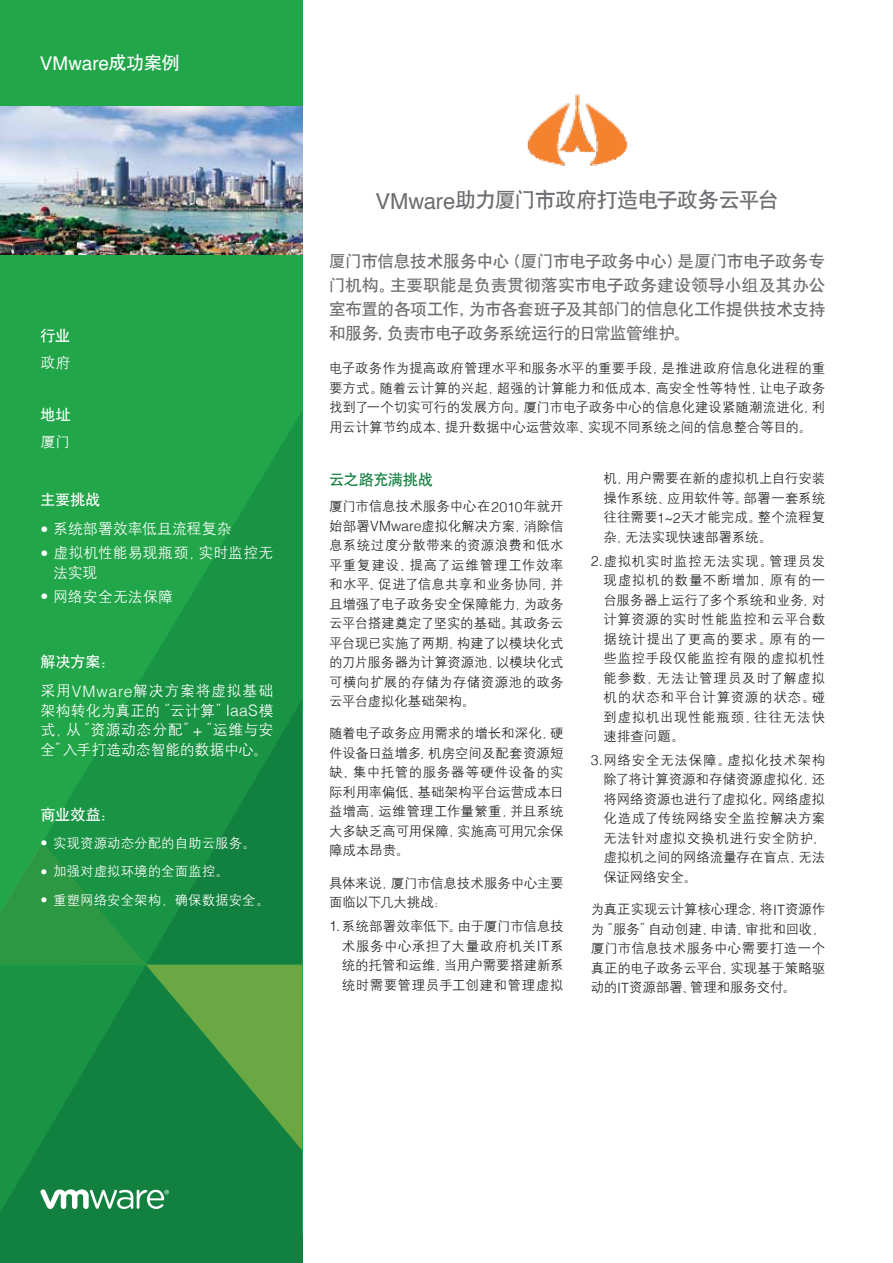
<style>
.page{position:relative;width:893px;height:1263px;background:#fff}
.page>*{position:absolute;margin:0;border:0;box-sizing:border-box;transform-origin:0 0}
.t1{font:21px "H Yb 1 gj";letter-spacing:-.04em;color:#6d6e71}
.t2{font:18.9px "Helvetica";color:#fff}
.t3{font:16.5px/24px "H Yb 1 gj";letter-spacing:-.02em;color:#6d6e71;text-align:justify}
.t4{font:15px/19.5px "H Yg 2 gj";letter-spacing:.005em;color:#fff}
.t5{font:15px "H Yb 1 gj";letter-spacing:.005em;color:#fff}
.t6{font:15px "H Yb 1 gj";letter-spacing:-.005em;color:#118140}
.t7{font:13.5px/19.5px "H Yg 2 gj";color:#242324;text-align:justify}
.t8{font:13.5px "H Yg 2 gj";color:#fff}
.s1{font-family:"H Yb 1 gj";font-size:18px}
.s2{font-family:"Helvetica";font-weight:300;font-size:15.75px}
.s3{font-family:"Helvetica";font-weight:300;font-size:14.1px}
.s4{font-family:"Helvetica";font-size:22.05px}
</style>
<div class="page">
<div style="left:0;top:0;width:302px;height:1235px;background:#22a64a"></div>
<svg style="left:0;top:412px;width:302px;height:851px"></svg>
<svg style="left:0;top:841px;width:302px;height:309px;background:#248f41"></svg>
<svg style="left:40px;top:1189px;width:129px;height:20px;background:#75b58f"></svg>
<img style="left:0;top:106px;width:302px;height:148px">
<img style="left:527px;top:94px;width:101px;height:72px">
<h2 class="t2" style="left:40px;top:49px;width:142px">VMware<span class="s1">成功案例</span></h2>
<p class="t5" style="left:40px;top:328px;width:31px">行业</p>
<p class="t4" style="left:40px;top:353px;width:32px">政府</p>
<p class="t5" style="left:40px;top:407px;width:32px">地址</p>
<p class="t4" style="left:40px;top:432px;width:31px">厦门</p>
<p class="t5" style="left:40px;top:492px;width:62px">主要挑战</p>
<p class="t4" style="left:40px;top:519px;width:193px"><span class="s2">•</span> 系统部署效率低且流程复杂</p>
<p class="t4" style="left:53px;top:543px;width:222px;text-indent:-13px"><span class="s2">•</span> 虚拟机性能易现瓶颈，实时监控无法实现</p>
<p class="t4" style="left:40px;top:587px;width:134px"><span class="s2">•</span> 网络安全无法保障</p>
<p class="t5" style="left:40px;top:654px;width:76px">解决方案：</p>
<p class="t4" style="left:40px;top:681px;width:235px;text-align:justify">采用<span class="s2">VMware</span>解决方案将虚拟基础架构转化为真正的“云计算”<span class="s2">IaaS</span>模式，从“资源动态分配”<span class="s2">+</span>“运维与安全”入手打造动态智能的数据中心。</p>
<p class="t5" style="left:40px;top:807px;width:76px">商业效益：</p>
<p class="t8" style="left:40px;top:836px;width:217px"><span class="s3">•</span> 实现资源动态分配的自助云服务。</p>
<p class="t8" style="left:40px;top:865px;width:190px"><span class="s3">•</span> 加强对虚拟环境的全面监控。</p>
<p class="t8" style="left:40px;top:893px;width:230px"><span class="s3">•</span> 重塑网络安全架构，确保数据安全。</p>
<h1 class="t1" style="left:376px;top:190px;width:405px"><span class="s4">VMware</span>助力厦门市政府打造电子政务云平台</h1>
<p class="t3" style="left:329px;top:249px;width:498px">厦门市信息技术服务中心（厦门市电子政务中心）是厦门市电子政务专门机构。主要职能是负责贯彻落实市电子政务建设领导小组及其办公室布置的各项工作，为市各套班子及其部门的信息化工作提供技术支持和服务，负责市电子政务系统运行的日常监管维护。</p>
<p class="t7" style="left:329px;top:359px;width:498px">电子政务作为提高政府管理水平和服务水平的重要手段，是推进政府信息化进程的重要方式。随着云计算的兴起，超强的计算能力和低成本、高安全性等特性，让电子政务找到了一个切实可行的发展方向。厦门市电子政务中心的信息化建设紧随潮流进化，利用云计算节约成本、提升数据中心运营效率、实现不同系统之间的信息整合等目的。</p>
<p class="t7" style="left:603px;top:469px;width:223px">机，用户需要在新的虚拟机上自行安装操作系统、应用软件等。部署一套系统往往需要<span class="s3">1~2</span>天才能完成。整个流程复杂，无法实现快速部署系统。</p>
<p class="t7" style="left:603px;top:551px;width:223px;text-indent:-13px"><span class="s3">2.</span> 虚拟机实时监控无法实现。管理员发现虚拟机的数量不断增加，原有的一台服务器上运行了多个系统和业务，对计算资源的实时性能监控和云平台数据统计提出了更高的要求。原有的一些监控手段仅能监控有限的虚拟机性能参数，无法让管理员及时了解虚拟机的状态和平台计算资源的状态。碰到虚拟机出现性能瓶颈，往往无法快速排查问题。</p>
<p class="t7" style="left:603px;top:750px;width:223px;text-indent:-13px"><span class="s3">3.</span> 网络安全无法保障。虚拟化技术架构除了将计算资源和存储资源虚拟化，还将网络资源也进行了虚拟化。网络虚拟化造成了传统网络安全监控解决方案无法针对虚拟交换机进行安全防护，虚拟机之间的网络流量存在盲点，无法保证网络安全。</p>
<p class="t7" style="left:591px;top:899px;width:236px">为真正实现云计算核心理念，将<span class="s3">IT</span>资源作为“服务”自动创建、申请、审批和回收，厦门市信息技术服务中心需要打造一个真正的电子政务云平台，实现基于策略驱动的<span class="s3">IT</span>资源部署、管理和服务交付。</p>
<p class="t6" style="left:329px;top:471px;width:106px">云之路充满挑战</p>
<p class="t7" style="left:329px;top:496px;width:236px">厦门市信息技术服务中心在<span class="s3">2010</span>年就开始部署<span class="s3">VMware</span>虚拟化解决方案，消除信息系统过度分散带来的资源浪费和低水平重复建设、提高了运维管理工作效率和水平、促进了信息共享和业务协同，并且增强了电子政务安全保障能力，为政务云平台搭建奠定了坚实的基础。其政务云平台现已实施了两期，构建了以模块化式的刀片服务器为计算资源池，以模块化式可横向扩展的存储为存储资源池的政务云平台虚拟化基础架构。</p>
<p class="t7" style="left:329px;top:724px;width:236px">随着电子政务应用需求的增长和深化，硬件设备日益增多，机房空间及配套资源短缺、集中托管的服务器等硬件设备的实际利用率偏低、基础架构平台运营成本日益增高，运维管理工作量繁重，并且系统大多缺乏高可用保障，实施高可用冗余保障成本昂贵。</p>
<p class="t7" style="left:329px;top:873px;width:236px">具体来说，厦门市信息技术服务中心主要面临以下几大挑战：</p>
<p class="t7" style="left:342px;top:916px;width:223px;text-indent:-13px"><span class="s3">1.</span> 系统部署效率低下。由于厦门市信息技术服务中心承担了大量政府机关<span class="s3">IT</span>系统的托管和运维，当用户需要搭建新系统时需要管理员手工创建和管理虚拟</p>
</div>
